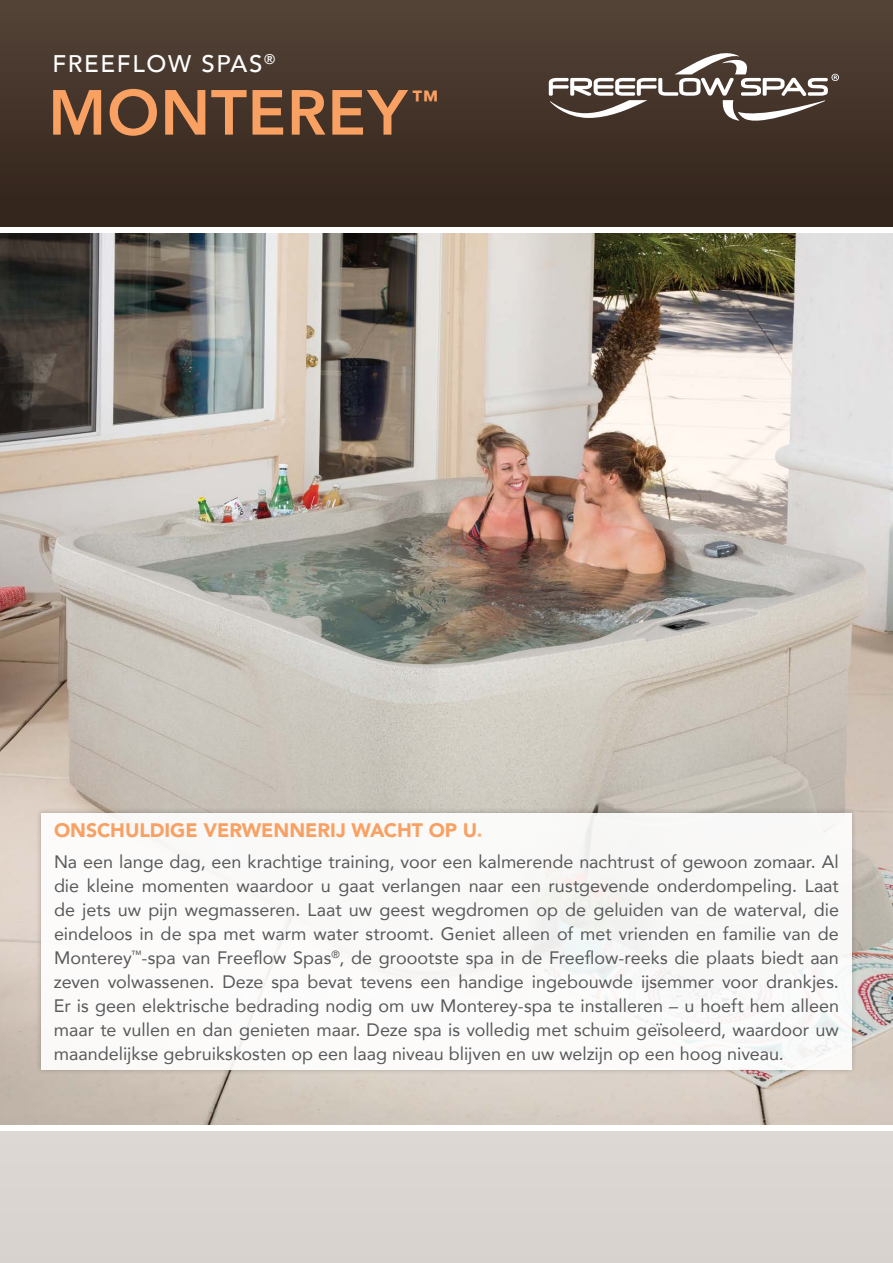
<style>
.page{position:relative;width:893px;height:1263px;background:#fff}
.page>*{position:absolute;margin:0;border:0;box-sizing:border-box;transform-origin:0 0}
.t1{font:800 63px "Avenir";letter-spacing:.01em;color:#f9a063}
.t2{font:800 26.25px "Avenir";color:#f9a063}
.t3{font:500 24px "Avenir";letter-spacing:.07em;color:#fff}
.t4{font:900 19.5px "Avenir";letter-spacing:-.005em;color:#f9a063}
.t5{font:18px/24px "Avenir";letter-spacing:-.005em;color:#58595b;text-align:justify}
.s1{color:#fab27d}
</style>
<div class="page">
<div style="left:0;top:1131px;width:893px;height:132px;background:#d8d2ce"></div>
<img style="left:0;top:233px;width:893px;height:891px">
<div style="left:35px;top:807px;width:822px;height:269px;background:#000;opacity:.25"></div>
<div style="left:41px;top:813px;width:810px;height:256px;background:#fff"></div>
<div style="left:0;top:1px;width:893px;height:225px;background:linear-gradient(to bottom,#544337,#32231a)"></div>
<svg style="left:549px;top:47px;width:290px;height:80px;background:#675a51"></svg>
<h3 class="t3" style="left:52px;top:43px;width:224px">FREEFLOW SPAS<sup>®</sup></h3>
<h1 class="t1" style="left:48px;top:64px;width:361px">MONTEREY</h1>
<h2 class="t2" style="left:412px;top:80px;width:28px">™</h2>
<p class="t4" style="left:54px;top:813px;width:430px">ONSCHULDIGE VERWENNERIJ WACHT OP U<span class="s1">.</span></p>
<p class="t5" style="left:54px;top:849px;width:787px">Na een lange dag, een krachtige training, voor een kalmerende nachtrust of gewoon zomaar. Al die kleine momenten waardoor u gaat verlangen naar een rustgevende onderdompeling. Laat de jets uw pijn wegmasseren. Laat uw geest wegdromen op de geluiden van de waterval, die eindeloos in de spa met warm water stroomt. Geniet alleen of met vrienden en familie van de Monterey<sup>™</sup>-spa van Freeflow Spas<sup>®</sup>, de groootste spa in de Freeflow-reeks die plaats biedt aan zeven volwassenen. Deze spa bevat tevens een handige ingebouwde ijsemmer voor drankjes.<br>Er is geen elektrische bedrading nodig om uw Monterey-spa te installeren – u hoeft hem alleen maar te vullen en dan genieten maar. Deze spa is volledig met schuim geïsoleerd, waardoor uw maandelijkse gebruikskosten op een laag niveau blijven en uw welzijn op een hoog niveau.</p>
</div>
